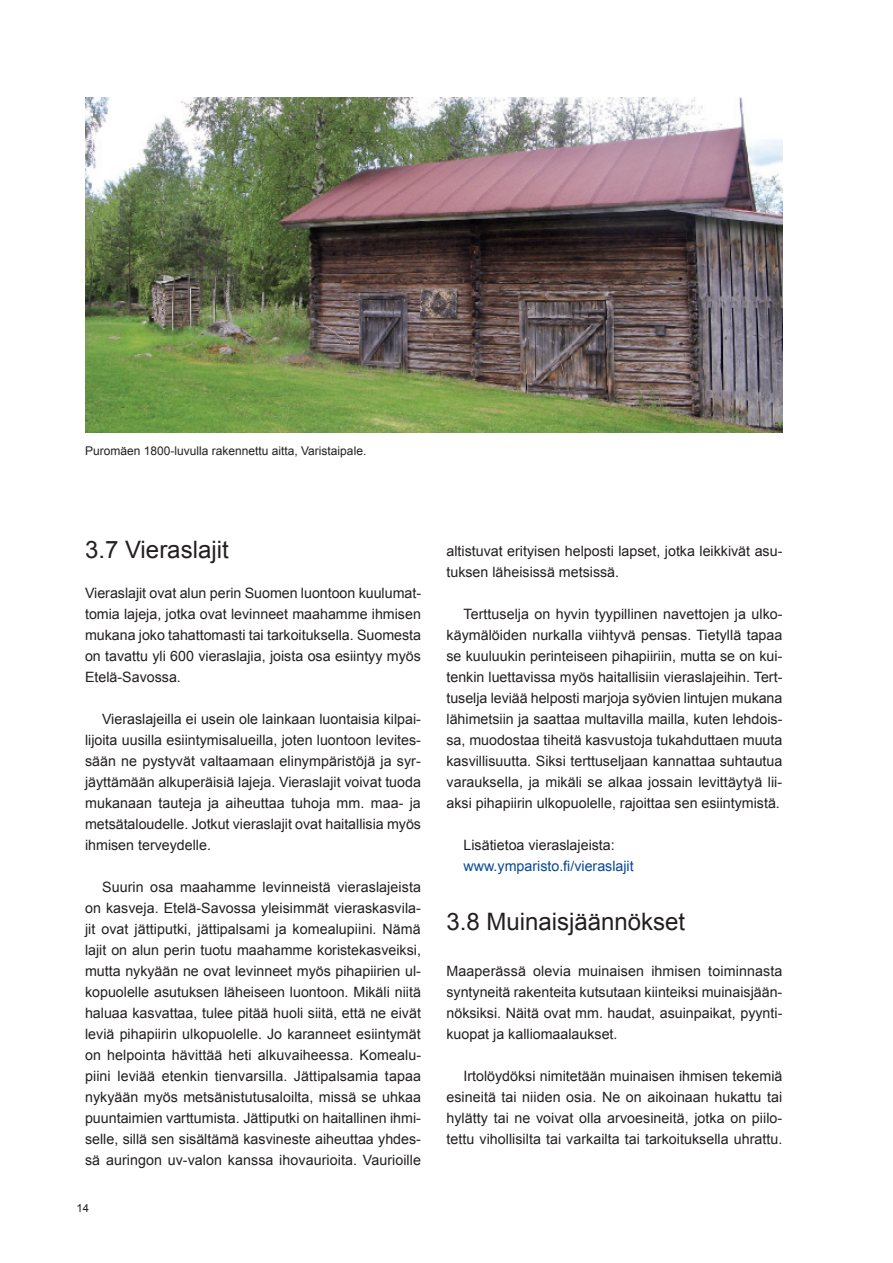
<style>
.page{position:relative;width:893px;height:1263px;background:#fff}
.page>*{position:absolute;margin:0;border:0;box-sizing:border-box;transform-origin:0 0}
.t1{font:24px "Arial";color:#231f20}
.t2{font:14.25px/21px "Arial";color:#231f20;text-align:justify}
.t3{font:14.25px "Arial";color:#074895}
.t4{font:12px "Arial";color:#231f20}
.t5{font:11.25px "Arial";color:#231f20}
</style>
<div class="page">
<img style="left:85px;top:98px;width:697px;height:334px">
<p class="t4" style="left:85px;top:443px;width:283px">Puromäen 1800-luvulla rakennettu aitta, Varistaipale.</p>
<h1 class="t1" style="left:85px;top:533px;width:145px">3.7 Vieraslajit</h1>
<p class="t2" style="left:85px;top:582px;width:338px">Vieraslajit ovat alun perin Suomen luontoon kuulumat&shy;tomia lajeja, jotka ovat levinneet maahamme ihmisen mukana joko tahattomasti tai tarkoituksella. Suomesta on tavattu yli 600 vieraslajia, joista osa esiintyy myös Etelä-Savossa.</p>
<p class="t2" style="left:85px;top:708px;width:337px;text-indent:17px">Vieraslajeilla ei usein ole lainkaan luontaisia kilpai&shy;lijoita uusilla esiintymisalueilla, joten luontoon levites&shy;sään ne pystyvät valtaamaan elinympäristöjä ja syr&shy;jäyttämään alkuperäisiä lajeja. Vieraslajit voivat tuoda mukanaan tauteja ja aiheuttaa tuhoja mm. maa- ja metsätaloudelle. Jotkut vieraslajit ovat haitallisia myös ihmisen terveydelle.</p>
<p class="t2" style="left:85px;top:876px;width:338px;text-indent:17px">Suurin osa maahamme levinneistä vieraslajeista on kasveja. Etelä-Savossa yleisimmät vieraskasvila&shy;jit ovat jättiputki, jättipalsami ja komealupiini. Nämä lajit on alun perin tuotu maahamme koristekasveiksi, mutta nykyään ne ovat levinneet myös pihapiirien ul&shy;kopuolelle asutuksen läheiseen luontoon. Mikäli niitä haluaa kasvattaa, tulee pitää huoli siitä, että ne eivät leviä pihapiirin ulkopuolelle. Jo karanneet esiintymät on helpointa hävittää heti alkuvaiheessa. Komealu&shy;piini leviää etenkin tienvarsilla. Jättipalsamia tapaa nykyään myös metsänistutusaloilta, missä se uhkaa puuntaimien varttumista. Jättiputki on haitallinen ihmi&shy;selle, sillä sen sisältämä kasvineste aiheuttaa yhdes&shy;sä auringon uv-valon kanssa ihovaurioita. Vaurioille</p>
<p class="t5" style="left:77px;top:1201px;width:14px">14</p>
<p class="t2" style="left:446px;top:541px;width:337px">altistuvat erityisen helposti lapset, jotka leikkivät asu&shy;tuksen läheisissä metsissä.</p>
<p class="t2" style="left:446px;top:604px;width:338px;text-indent:17px">Terttuselja on hyvin tyypillinen navettojen ja ulko&shy;käymälöiden nurkalla viihtyvä pensas. Tietyllä tapaa se kuuluukin perinteiseen pihapiiriin, mutta se on kui&shy;tenkin luettavissa myös haitallisiin vieraslajeihin. Tert&shy;tuselja leviää helposti marjoja syövien lintujen mukana lähimetsiin ja saattaa multavilla mailla, kuten lehdois&shy;sa, muodostaa tiheitä kasvustoja tukahduttaen muuta kasvillisuutta. Siksi terttuseljaan kannattaa suhtautua varauksella, ja mikäli se alkaa jossain levittäytyä lii&shy;aksi pihapiirin ulkopuolelle, rajoittaa sen esiintymistä.</p>
<p class="t2" style="left:463px;top:835px;width:153px">Lisätietoa vieraslajeista:</p>
<p class="t3" style="left:463px;top:857px;width:172px">www.ymparisto.fi/vieraslajit</p>
<h1 class="t1" style="left:446px;top:906px;width:240px">3.8 Muinaisjäännökset</h1>
<p class="t2" style="left:446px;top:960px;width:337px">Maaperässä olevia muinaisen ihmisen toiminnasta syntyneitä rakenteita kutsutaan kiinteiksi muinaisjään&shy;nöksiksi. Näitä ovat mm. haudat, asuinpaikat, pyynti&shy;kuopat ja kalliomaalaukset.</p>
<p class="t2" style="left:446px;top:1065px;width:337px;text-indent:17px">Irtolöydöksi nimitetään muinaisen ihmisen tekemiä esineitä tai niiden osia. Ne on aikoinaan hukattu tai hylätty tai ne voivat olla arvoesineitä, jotka on piilo&shy;tettu vihollisilta tai varkailta tai tarkoituksella uhrattu.</p>
</div>
